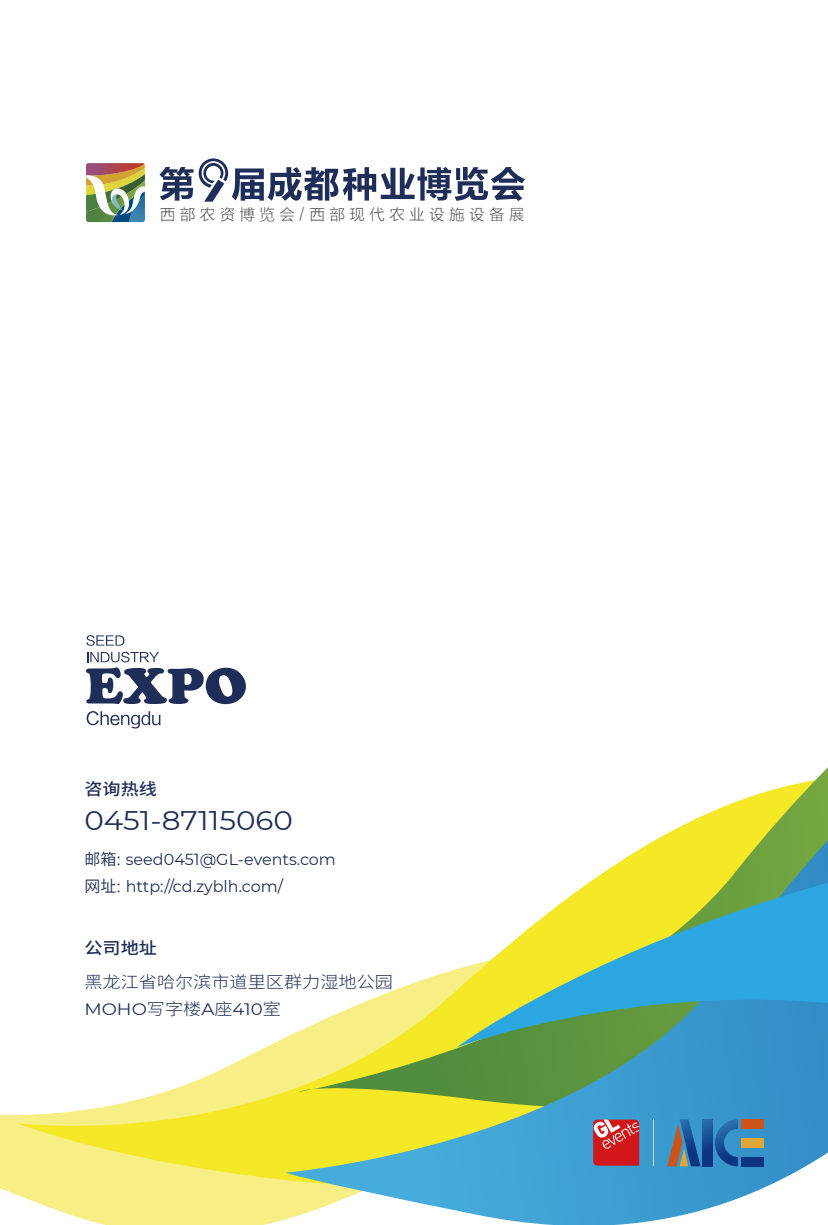
<style>
.page{position:relative;width:828px;height:1225px;background:#fff}
.page>*{position:absolute;margin:0;border:0;box-sizing:border-box;transform-origin:0 0}
.t1{font:26.8px "Montserrat";color:#1f2e59;scale:1.1 1}
.t2{font:300 16.6px "Source Han Sans CN";color:#1f2e59;scale:1.1 1}
.t3{font:16.6px "Montserrat";color:#1f2e59;scale:1.1 1}
.t4{font:500 16.6px "Source Han Sans CN";color:#1f2e59;scale:1.1 1}
.t5{font:16px/27.4px "Montserrat";color:#1f2e59}
.t6{font:15.6px "FZLTXHK";letter-spacing:.28em;color:#5f5f5f}
.s1{font-size:17.4px}
.s2{font-family:"Source Han Sans CN"}
.s3{font-family:"FZLTXHK"}
.s4{font-family:"Source Han Sans CN";font-weight:300}
</style>
<div class="page">
<svg style="left:1px;top:1115px;width:285px;height:110px;fill:#f7ef85"></svg>
<svg style="left:17px;top:715px;width:269px;height:485px"></svg>
<svg style="left:711px;top:767px;width:117px;height:45px"></svg>
<svg style="left:286px;top:969px;width:542px;height:256px"></svg>
<svg style="left:457px;top:812px;width:371px;height:262px"></svg>
<hr style="left:653px;top:1119px;width:1px;height:47px;background:#d3d4d9">
<svg style="left:667px;top:1119px;width:33px;height:47px;background:#547591"></svg>
<svg style="left:702px;top:1119px;width:10px;height:47px"></svg>
<div style="left:740px;top:1119px;width:23px;height:9px;background:#cd541a"></div>
<div style="left:740px;top:1138px;width:23px;height:9px;background:#e1a736"></div>
<div style="left:740px;top:1157px;width:23px;height:9px;background:#0d3480"></div>
<svg style="left:715px;top:1119px;width:23px;height:47px"></svg>
<svg style="left:593px;top:1119px;width:46px;height:46px;background:#d53d41"></svg>
<svg style="left:86px;top:635px;width:38px;height:11px"></svg>
<svg style="left:86px;top:652px;width:160px;height:52px"></svg>
<svg style="left:87px;top:711px;width:73px;height:17px"></svg>
<svg style="left:86px;top:163px;width:59px;height:59px"></svg>
<svg style="left:159px;top:158px;width:366px;height:44px"></svg>
<p class="t6" style="left:160px;top:206px;width:366px">西部农资博览会<span class="s1">/</span>西部现代农业设施设备展</p>
<p class="t4" style="left:84px;top:780px;width:68px">咨询热线</p>
<h1 class="t1" style="left:84px;top:802px;width:191px">0451-87115060</h1>
<p class="t5" style="left:84px;top:845px;width:253px"><span class="s2">邮箱</span><span class="s3">:</span> seed0451@GL-events.com<span class="s2">网址</span><span class="s3">:</span> http://cd.zyblh.com/</p>
<p class="t4" style="left:84px;top:938px;width:68px">公司地址</p>
<p class="t2" style="left:84px;top:972px;width:282px">黑龙江省哈尔滨市道里区群力湿地公园</p>
<p class="t3" style="left:84px;top:997px;width:180px">MOHO<span class="s4">写字楼</span>A<span class="s4">座</span>410<span class="s4">室</span></p>
</div>
